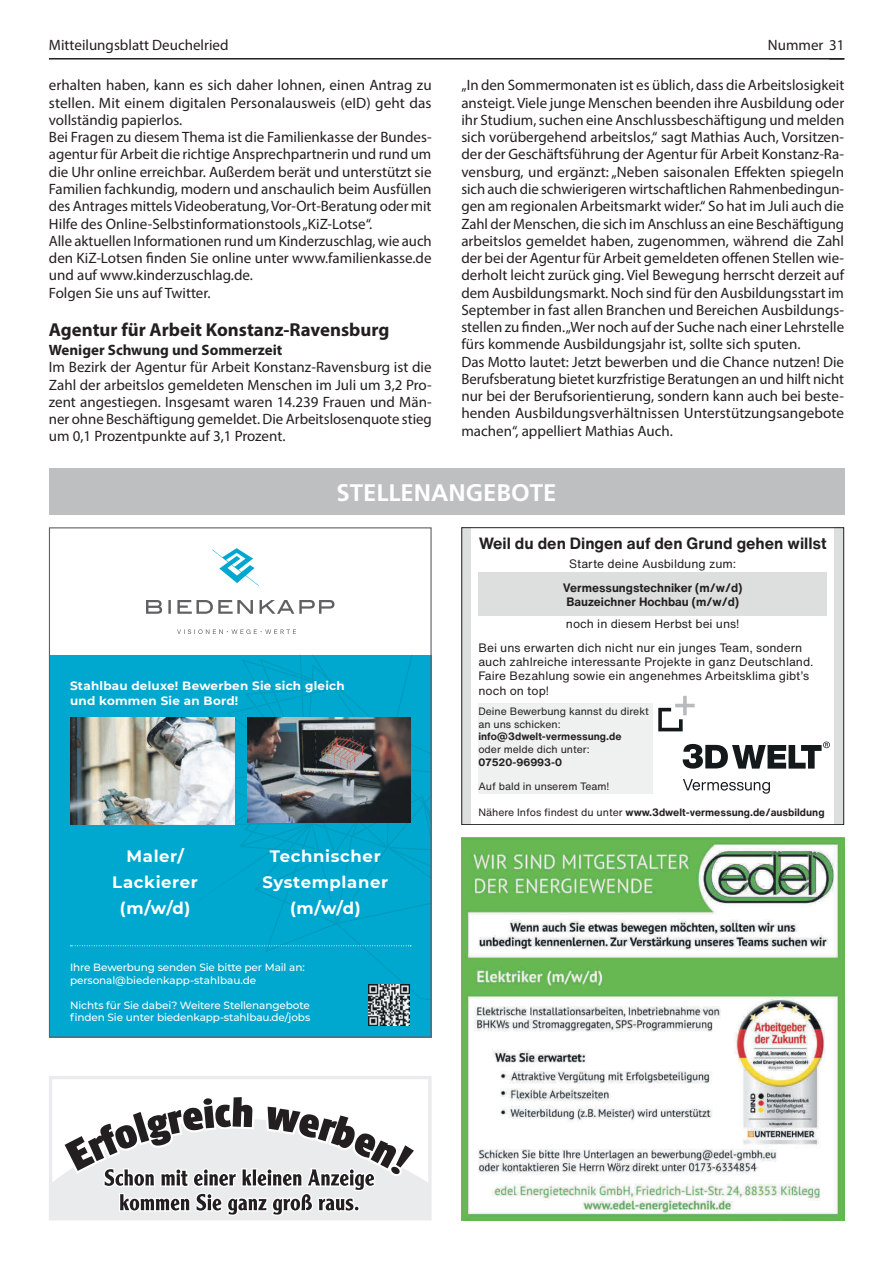
<style>
.page{position:relative;width:893px;height:1263px;background:#fff}
.page>*{position:absolute;margin:0;border:0;box-sizing:border-box;transform-origin:0 0}
.t1{font:700 24px "Frutiger LT Std";color:#fff}
.t2{font:700 18.75px "Myriad Pro";color:#231f20}
.t3{font:700 16.5px/26.2px "Montserrat";letter-spacing:.04em;color:#fff;text-align:center}
.t4{font:700 16.05px "Helvetica Now Text";color:#231f20}
.t5{font:15px/17.2px "Myriad Pro";color:#231f20}
.t6{font:700 15px "Myriad Pro";color:#231f20}
.t7{font:12px/14.4px "Helvetica Now Text";color:#231f20}
.t8{font:700 12px/14.4px "Montserrat";letter-spacing:.02em;color:#fff}
.t9{font:700 12px/14.4px "Helvetica Now Text";color:#231f20}
.t10{font:500 10.5px/12.6px "Montserrat";letter-spacing:-.01em;color:#fff}
.t11{font:700 10.5px "Helvetica Now Text";color:#231f20}
.t12{font:10.5px/12.6px "Helvetica Now Text";color:#231f20}
.s1{font-weight:400}
</style>
<div class="page">
<hr style="left:49px;top:58px;width:795px;height:2px;background:#231f20">
<svg style="left:829px;top:59px;width:15px;height:1px"></svg>
<img style="left:461px;top:838px;width:383px;height:382px">
<div style="left:49px;top:655px;width:383px;height:382px;background:#00a7cf"></div>
<svg style="left:70px;top:655px;width:360px;height:345px"></svg>
<img style="left:70px;top:717px;width:164px;height:107px">
<img style="left:247px;top:717px;width:163px;height:106px">
<img style="left:368px;top:984px;width:41px;height:41px">
<svg style="left:212px;top:548px;width:47px;height:38px"></svg>
<svg style="left:177px;top:629px;width:119px;height:5px"></svg>
<svg style="left:146px;top:600px;width:16px;height:14px"></svg>
<svg style="left:168px;top:600px;width:3px;height:14px"></svg>
<svg style="left:260px;top:600px;width:74px;height:14px"></svg>
<svg style="left:177px;top:600px;width:76px;height:14px"></svg>
<div style="left:478px;top:703px;width:175px;height:91px;background:#eff0f0"></div>
<div style="left:478px;top:573px;width:349px;height:43px;background:#dddfdf"></div>
<svg style="left:658px;top:696px;width:37px;height:35px"></svg>
<svg style="left:683px;top:741px;width:147px;height:28px"></svg>
<svg style="left:683px;top:779px;width:87px;height:15px"></svg>
<div style="left:834px;top:527px;width:10px;height:298px;background:#dddfdf"></div>
<div style="left:461px;top:527px;width:10px;height:298px;background:#dddfdf"></div>
<div style="left:461px;top:527px;width:383px;height:298px;border:1px solid #231f20"></div>
<div style="left:49px;top:468px;width:795px;height:46px;background:#bebfc1"></div>
<svg style="left:49px;top:1076px;width:383px;height:144px"></svg>
<svg style="left:62px;top:1095px;width:355px;height:125px"></svg>
<p class="t5" style="left:49px;top:36px;width:181px">Mitteilungsblatt Deuchelried</p>
<p class="t5" style="left:768px;top:36px;width:78px">Nummer 31</p>
<p class="t5" style="left:49px;top:77px;width:384px">erhalten haben, kann es sich daher lohnen, einen Antrag zu stellen. Mit einem digitalen Personalausweis (eID) geht das vollständig papierlos.<br>Bei Fragen zu diesem Thema ist die Familienkasse der Bundes&shy;agentur für Arbeit die richtige Ansprechpartnerin und rund um die Uhr online erreichbar. Außerdem berät und unterstützt sie Familien fachkundig, modern und anschaulich beim Ausfüllen des Antrages mittels Videoberatung, Vor-Ort-Beratung oder mit Hilfe des Online-Selbstinformationstools „KiZ-Lotse“.<br>Alle aktuellen Informationen rund um Kinderzuschlag, wie auch den KiZ-Lotsen finden Sie online unter www.familienkasse.de und auf www.kinderzuschlag.de.<br>Folgen Sie uns auf Twitter.</p>
<p class="t2" style="left:49px;top:317px;width:342px">Agentur für Arbeit Konstanz-Ravensburg</p>
<p class="t6" style="left:49px;top:340px;width:235px">Weniger Schwung und Sommerzeit</p>
<p class="t5" style="left:49px;top:358px;width:384px;text-align:justify">Im Bezirk der Agentur für Arbeit Konstanz-Ravensburg ist die Zahl der arbeitslos gemeldeten Menschen im Juli um 3,2 Pro&shy;zent angestiegen. Insgesamt waren 14.239 Frauen und Män&shy;ner ohne Beschäftigung gemeldet. Die Arbeitslosenquote stieg um 0,1 Prozentpunkte auf 3,1 Prozent.</p>
<p class="t5" style="left:461px;top:77px;width:384px">„In den Sommermonaten ist es üblich, dass die Arbeitslosigkeit ansteigt. Viele junge Menschen beenden ihre Ausbildung oder ihr Studium, suchen eine Anschlussbeschäftigung und melden sich vorübergehend arbeitslos,“ sagt Mathias Auch, Vorsitzen&shy;der der Geschäftsführung der Agentur für Arbeit Konstanz-Ra&shy;vensburg, und ergänzt: „Neben saisonalen Effekten spiegeln sich auch die schwierigeren wirtschaftlichen Rahmenbedingun&shy;gen am regionalen Arbeitsmarkt wider.“ So hat im Juli auch die Zahl der Menschen, die sich im Anschluss an eine Beschäftigung arbeitslos gemeldet haben, zugenommen, während die Zahl der bei der Agentur für Arbeit gemeldeten offenen Stellen wie&shy;derholt leicht zurück ging. Viel Bewegung herrscht derzeit auf dem Ausbildungsmarkt. Noch sind für den Ausbildungsstart im September in fast allen Branchen und Bereichen Ausbildungs&shy;stellen zu finden. „Wer noch auf der Suche nach einer Lehrstelle fürs kommende Ausbildungsjahr ist, sollte sich sputen.<br>Das Motto lautet: Jetzt bewerben und die Chance nutzen! Die Berufsberatung bietet kurzfristige Beratungen an und hilft nicht nur bei der Berufsorientierung, sondern kann auch bei beste&shy;henden Ausbildungsverhältnissen Unterstützungsangebote machen“, appelliert Mathias Auch.</p>
<h1 class="t1" style="left:336px;top:478px;width:222px">STELLENANGEBOTE</h1>
<p class="t4" style="left:479px;top:532px;width:350px">Weil du den Dingen auf den Grund gehen willst</p>
<p class="t7" style="left:569px;top:556px;width:169px">Starte deine Ausbildung zum:</p>
<p class="t9" style="left:563px;top:580px;width:181px">Vermessungstechniker (m/w/d)<br>Bauzeichner Hochbau (m/w/d)</p>
<p class="t8" style="left:70px;top:678px;width:276px">Stahlbau deluxe! Bewerben Sie sich gleich und kommen Sie an Bord!</p>
<p class="t3" style="left:112px;top:842px;width:87px">Maler/<br>Lackierer (m/w/d)</p>
<p class="t3" style="left:262px;top:842px;width:127px">Technischer<br>Systemplaner (m/w/d)</p>
<p class="t10" style="left:70px;top:960px;width:236px">Ihre Bewerbung senden Sie bitte per Mail an: personal@biedenkapp-stahlbau.de</p>
<p class="t10" style="left:70px;top:998px;width:242px">Nichts für Sie dabei? Weitere Stellenangebote finden Sie unter biedenkapp-stahlbau.de/jobs</p>
<p class="t7" style="left:566px;top:617px;width:175px">noch in diesem Herbst bei uns!</p>
<p class="t7" style="left:478px;top:640px;width:337px">Bei uns erwarten dich nicht nur ein junges Team, sondern auch zahlreiche interessante Projekte in ganz Deutschland.<br>Faire Bezahlung sowie ein angenehmes Arbeitsklima gibt’s noch on top!</p>
<p class="t12" style="left:478px;top:705px;width:172px">Deine Bewerbung kannst du direkt an uns schicken:</p>
<p class="t11" style="left:478px;top:729px;width:145px">info@3dwelt-vermessung.de</p>
<p class="t12" style="left:478px;top:743px;width:113px">oder melde dich unter:</p>
<p class="t11" style="left:478px;top:754px;width:85px">07520-96993-0</p>
<p class="t12" style="left:478px;top:780px;width:133px">Auf bald in unserem Team!</p>
<p class="t11" style="left:478px;top:805px;width:348px"><span class="s1">Nähere Infos findest du unter</span> www.3dwelt-vermessung.de/ausbildung</p>
</div>
